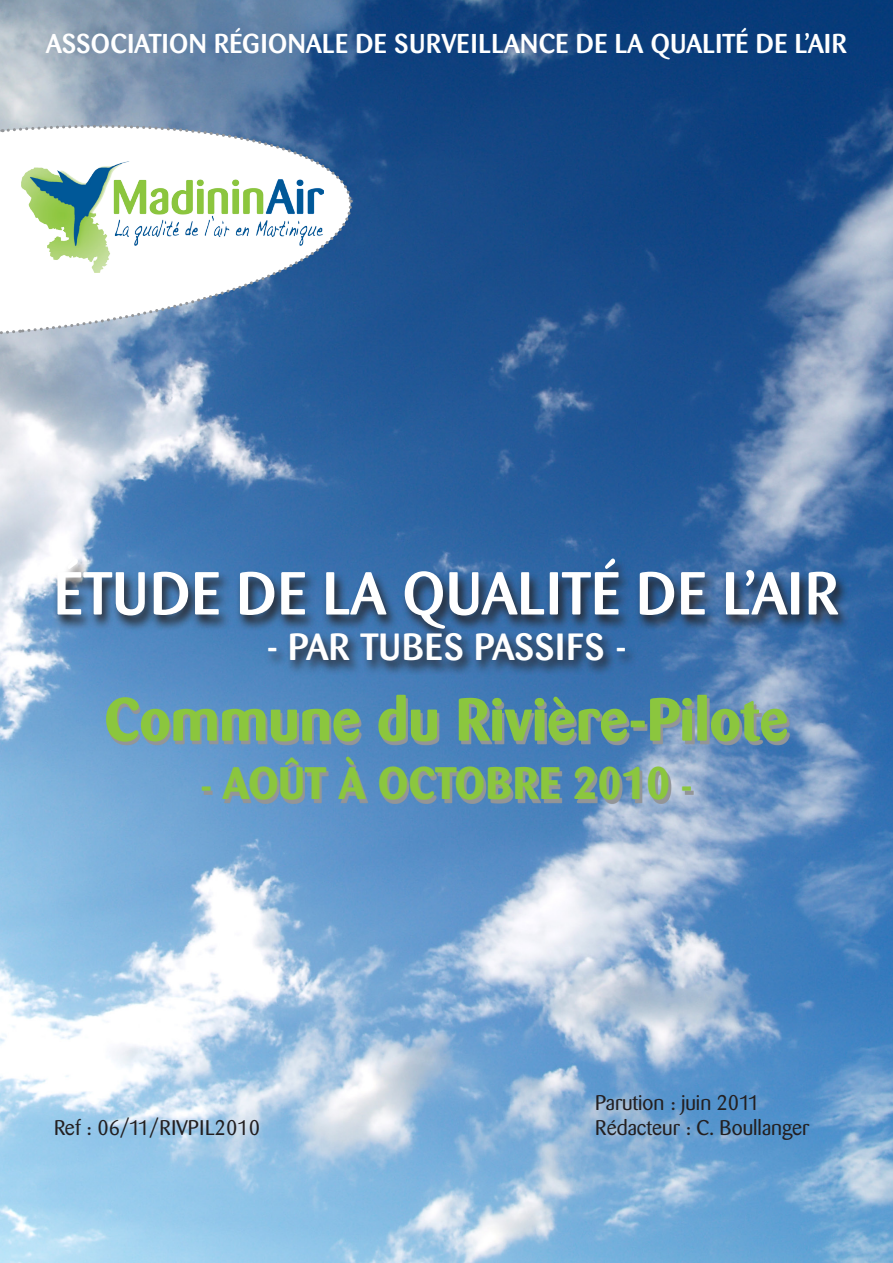
<style>
.page{position:relative;width:893px;height:1263px;background:#fff}
.page>*{position:absolute;margin:0;border:0;box-sizing:border-box;transform-origin:0 0}
.t1{font:500 60px "Barmeno";color:#fff}
.t2{font:700 60px "Barmeno";color:#8bc63e}
.t3{font:700 45px "Barmeno";color:#8bc63e}
.t4{font:500 37.5px "Barmeno";letter-spacing:.01em;color:#fff}
.t5{font:500 27px "Barmeno";letter-spacing:.02em;color:#fff}
.t6{font:21px "Barmeno";color:#231f20}
.s1{font-size:37.5px}
</style>
<div class="page">
<img style="left:0;top:0;width:893px;height:1263px">
<svg style="left:0;top:115px;width:354px;height:232px"></svg>
<img style="left:21px;top:162px;width:302px;height:111px">
<svg style="left:52px;top:556px;width:799px;height:119px;background:#3d6899"></svg>
<svg style="left:108px;top:698px;width:681px;height:105px;background:#6a8fb6"></svg>
<p class="t5" style="left:46px;top:28px;width:803px">ASSOCIATION RÉGIONALE DE SURVEILLANCE DE LA QUALITÉ DE L’AIR</p>
<p class="t1" style="left:54px;top:558px;width:786px">ÉTUDE DE LA QUALITÉ DE L’AIR</p>
<p class="t4" style="left:266px;top:624px;width:362px">- PAR TUBES PASSIFS -</p>
<p class="t2" style="left:105px;top:683px;width:685px">Commune du Rivière-Pilote</p>
<p class="t3" style="left:200px;top:756px;width:494px"><span class="s1">-</span> AOÛT À OCTOBRE 2010 <span class="s1">-</span></p>
<p class="t6" style="left:595px;top:1091px;width:166px">Parution : juin 2011</p>
<p class="t6" style="left:54px;top:1116px;width:208px">Ref : 06/11/RIVPIL2010</p>
<p class="t6" style="left:595px;top:1116px;width:215px">Rédacteur : C. Boullanger</p>
</div>
